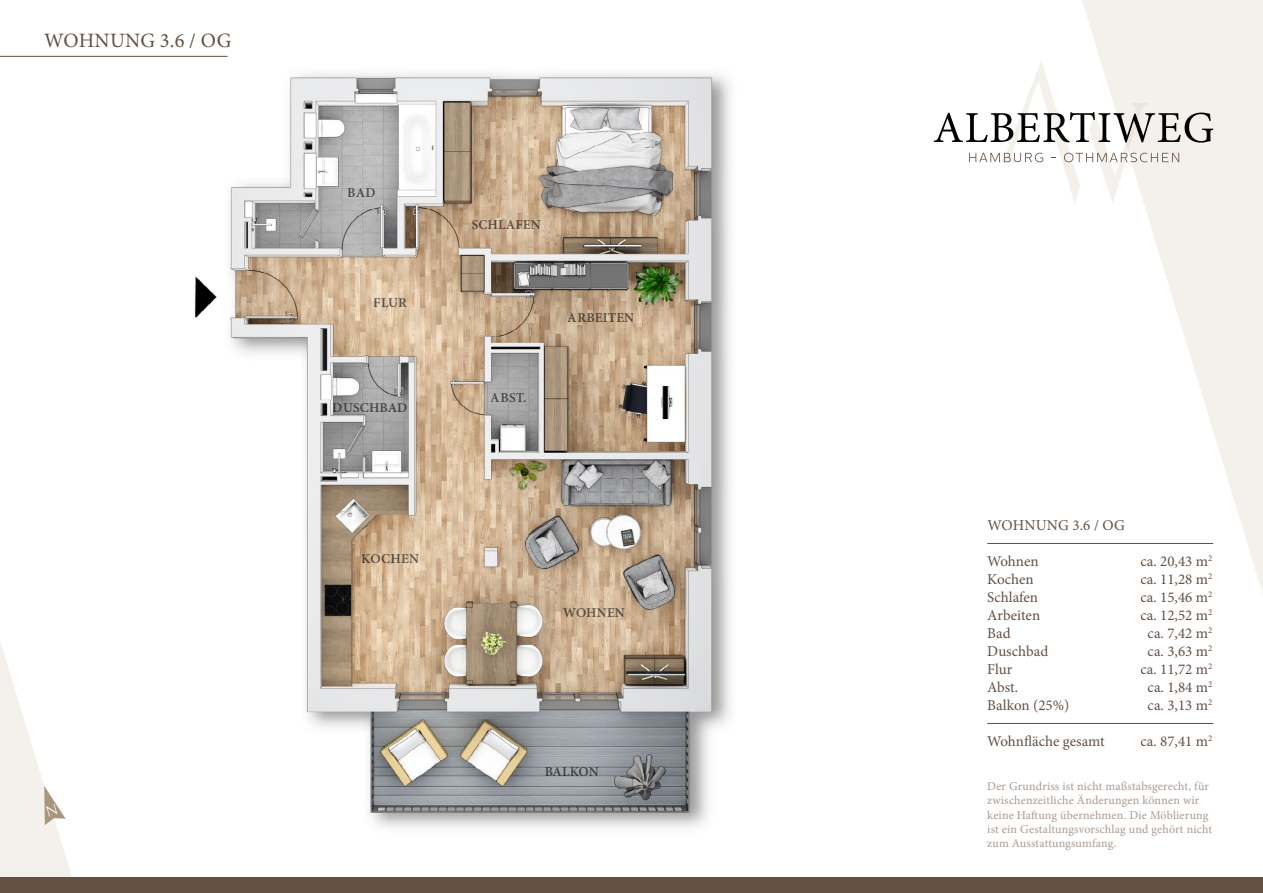
<style>
.page{position:relative;width:1263px;height:893px;background:#fff}
.page>*{position:absolute;margin:0;border:0;box-sizing:border-box;transform-origin:0 0}
.t1{font:20.4px "Minion Pro";letter-spacing:.01em;color:#634f43}
.t2{font:15px "Minion Pro";color:#634f43}
.t3{font:600 13.5px "Minion Pro";letter-spacing:.01em;color:#000}
.t4{font:12px/14.4px "Minion Pro";letter-spacing:.015em;color:#a99b92}
</style>
<div class="page">
<svg style="left:1082px;top:0;width:181px;height:724px"></svg>
<svg style="left:0;top:55px;width:154px;height:822px"></svg>
<svg style="left:934px;top:60px;width:279px;height:144px"></svg>
<div style="left:0;top:877px;width:1263px;height:16px;background:#634f43"></div>
<svg style="left:44px;top:786px;width:22px;height:39px"></svg>
<hr style="left:0;top:56px;width:227px;height:1px;background:#634f43">
<hr style="left:987px;top:543px;width:226px;height:1px;background:#634f43">
<hr style="left:987px;top:723px;width:226px;height:1px;background:#634f43">
<img style="left:194px;top:73px;width:537px;height:755px">
<h1 class="t1" style="left:44px;top:27px;width:188px">WOHNUNG 3.6 / OG</h1>
<p class="t3" style="left:348px;top:183px;width:29px">BAD</p>
<p class="t3" style="left:374px;top:293px;width:35px">FLUR</p>
<p class="t3" style="left:333px;top:398px;width:76px">DUSCHBAD</p>
<p class="t3" style="left:471px;top:215px;width:71px">SCHLAFEN</p>
<p class="t3" style="left:491px;top:388px;width:37px">ABST.</p>
<p class="t3" style="left:568px;top:309px;width:68px">ARBEITEN</p>
<p class="t3" style="left:362px;top:549px;width:59px">KOCHEN</p>
<p class="t3" style="left:563px;top:604px;width:63px">WOHNEN</p>
<p class="t3" style="left:544px;top:762px;width:56px">BALKON</p>
<p class="t2" style="left:987px;top:515px;width:139px">WOHNUNG 3.6 / OG</p>
<p class="t2" style="left:987px;top:551px;width:53px">Wohnen</p>
<p class="t2" style="left:1140px;top:551px;width:73px">ca. 20,43 m<sup>2</sup></p>
<p class="t2" style="left:987px;top:569px;width:48px">Kochen</p>
<p class="t2" style="left:1140px;top:569px;width:73px">ca. 11,28 m<sup>2</sup></p>
<p class="t2" style="left:987px;top:587px;width:52px">Schlafen</p>
<p class="t2" style="left:1140px;top:587px;width:73px">ca. 15,46 m<sup>2</sup></p>
<p class="t2" style="left:987px;top:605px;width:54px">Arbeiten</p>
<p class="t2" style="left:1140px;top:605px;width:73px">ca. 12,52 m<sup>2</sup></p>
<p class="t2" style="left:987px;top:623px;width:25px">Bad</p>
<p class="t2" style="left:1147px;top:623px;width:66px">ca. 7,42 m<sup>2</sup></p>
<p class="t2" style="left:987px;top:641px;width:62px">Duschbad</p>
<p class="t2" style="left:1147px;top:641px;width:66px">ca. 3,63 m<sup>2</sup></p>
<p class="t2" style="left:987px;top:659px;width:27px">Flur</p>
<p class="t2" style="left:1140px;top:659px;width:73px">ca. 11,72 m<sup>2</sup></p>
<p class="t2" style="left:987px;top:677px;width:32px">Abst.</p>
<p class="t2" style="left:1147px;top:677px;width:66px">ca. 1,84 m<sup>2</sup></p>
<p class="t2" style="left:987px;top:695px;width:83px">Balkon (25%)</p>
<p class="t2" style="left:1147px;top:695px;width:66px">ca. 3,13 m<sup>2</sup></p>
<p class="t2" style="left:987px;top:731px;width:119px">Wohnfläche gesamt</p>
<p class="t2" style="left:1140px;top:731px;width:73px">ca. 87,41 m<sup>2</sup></p>
<p class="t4" style="left:987px;top:779px;width:226px">Der Grundriss ist nicht maßstabsgerecht, für zwischenzeitliche Änderungen können wir keine Haftung übernehmen. Die Möblierung ist ein Gestaltungsvorschlag und gehört nicht zum Ausstattungsumfang.</p>
</div>
